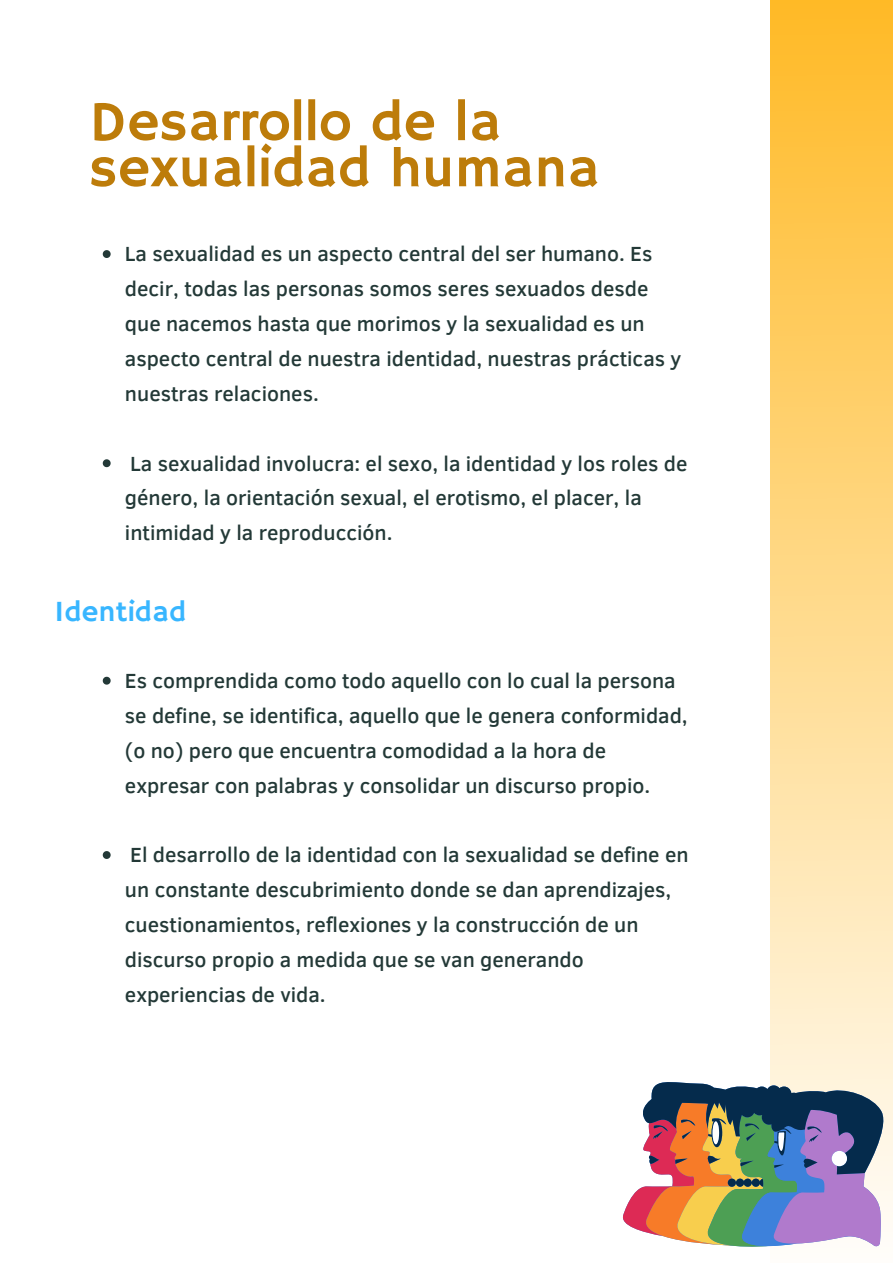
<style>
.page{position:relative;width:893px;height:1264px;background:#fff}
.page>*{position:absolute;margin:0;border:0;box-sizing:border-box;transform-origin:0 0}
.t1{font:56.25px/46px "Hammersmith One";color:#bd7c0a}
.t2{font:29.1px "Hammersmith One";color:#38b6ff}
.t3{font:500 21px/34.8px "Clear Sans";color:#233937}
</style>
<div class="page">
<div style="left:770px;top:0;width:122px;height:1262px;background:linear-gradient(to bottom,#ffba26,#fffdfa)"></div>
<svg style="left:623px;top:1075px;width:266px;height:172px;background:#9a8d91"></svg>
<svg style="left:103px;top:250px;width:8px;height:8px"></svg>
<svg style="left:103px;top:459px;width:8px;height:8px"></svg>
<svg style="left:103px;top:676px;width:8px;height:8px"></svg>
<svg style="left:103px;top:851px;width:8px;height:8px"></svg>
<h1 class="t1" style="left:89px;top:102px;width:512px">Desarrollo de la sexualidad humana</h1>
<p class="t3" style="left:125px;top:235px;width:558px">La sexualidad es un aspecto central del ser humano. Es decir, todas las personas somos seres sexuados desde que nacemos hasta que morimos y la sexualidad es un aspecto central de nuestra identidad, nuestras prácticas y nuestras relaciones.</p>
<p class="t3" style="left:125px;top:444px;width:564px">La sexualidad involucra: el sexo, la identidad y los roles de género, la orientación sexual, el erotismo, el placer, la intimidad y la reproducción.</p>
<h2 class="t2" style="left:55px;top:595px;width:133px">Identidad</h2>
<p class="t3" style="left:125px;top:662px;width:564px">Es comprendida como todo aquello con lo cual la persona se define, se identifica, aquello que le genera conformidad, (o no) pero que encuentra comodidad a la hora de expresar con palabras y consolidar un discurso propio.</p>
<p class="t3" style="left:125px;top:836px;width:565px">El desarrollo de la identidad con la sexualidad se define en un constante descubrimiento donde se dan aprendizajes, cuestionamientos, reflexiones y la construcción de un discurso propio a medida que se van generando experiencias de vida.</p>
</div>
